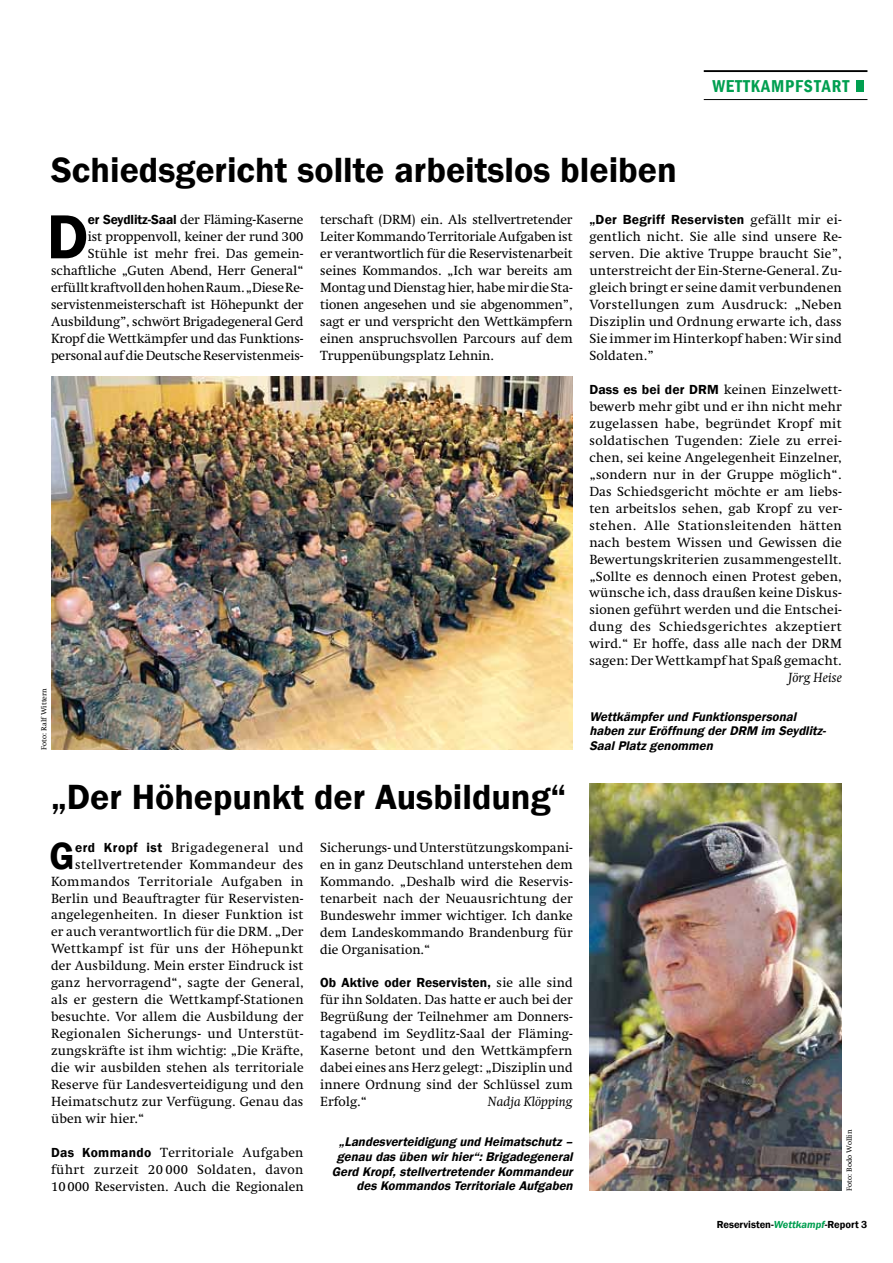
<style>
.page{position:relative;width:893px;height:1263px;background:#fff}
.page>*{position:absolute;margin:0;border:0;box-sizing:border-box;transform-origin:0 0}
.t1{font:600 64.35px "Franklin Gothic";color:#000}
.t2{font:600 39px "Franklin Gothic";color:#000}
.t3{font:600 36px "Franklin Gothic";color:#000}
.t4{font:600 condensed 17.7px "Franklin Gothic";letter-spacing:.05em;color:#009f50}
.t5{font:13.5px/17px "Swift LT Std";letter-spacing:.01em;color:#000;text-align:justify}
.t6{font:13.5px/17px "Swift LT Std";letter-spacing:-.01em;color:#000;text-align:right}
.t7{font:600 13.5px "Franklin Gothic";letter-spacing:.015em;color:#000}
.t8{font:13.5px "Swift LT Std";letter-spacing:.03em;color:#000}
.t9{font:13.5px "Swift LT Std";letter-spacing:.035em;color:#000}
.t10{font:italic 13.5px "Swift LT Std";color:#000}
.t11{font:italic 600 12.9px/14.7px "Franklin Gothic";color:#000;text-align:right}
.t12{font:600 10.5px "Franklin Gothic";color:#000}
.t13{font:7.5px "Swift LT Std";color:#000}
.s1{font-family:"Franklin Gothic";font-weight:600}
.s2{font-family:"Swift LT Std";font-weight:400}
.s3{font-style:italic;color:#009f50}
</style>
<div class="page">
<hr style="left:704px;top:99px;width:163px;height:1px;background:#000">
<hr style="left:704px;top:70px;width:163px;height:2px;background:#000">
<img style="left:589px;top:784px;width:253px;height:407px">
<div style="left:856px;top:80px;width:7px;height:12px;background:#009f50"></div>
<img style="left:51px;top:377px;width:522px;height:373px">
<h3 class="t4" style="left:712px;top:74px;width:139px">WETTKAMPFSTART</h3>
<h3 class="t3" style="left:51px;top:148px;width:627px">Schiedsgericht sollte arbeitslos bleiben</h3>
<h1 class="t1" style="left:47px;top:197px;width:43px">D</h1>
<p class="t6" style="left:51px;top:212px;width:254px"><span class="s1">er Seydlitz-Saal</span> der Fläming-Kaserne<br>ist proppenvoll, keiner der rund 300<br>Stühle ist mehr frei. Das gemein&shy;schaftliche „Guten Abend, Herr General“ erfüllt kraftvoll den hohen Raum. „Diese Re&shy;servistenmeisterschaft ist Höhepunkt der Ausbildung”, schwört Brigadegeneral Gerd Kropf die Wettkämpfer und das Funktions&shy;personal auf die Deutsche Reservistenmeis-</p>
<p class="t5" style="left:320px;top:212px;width:254px">terschaft (DRM) ein. Als stellvertretender Leiter Kommando Territoriale Aufgaben ist er verantwortlich für die Reservistenarbeit seines Kommandos. „Ich war bereits am Montag und Dienstag hier, habe mir die Sta&shy;tionen angesehen und sie abgenommen”, sagt er und verspricht den Wettkämpfern einen anspruchsvollen Parcours auf dem Truppenübungsplatz Lehnin.</p>
<p class="t7" style="left:589px;top:212px;width:254px">„Der Begriff Reservisten <span class="s2">gefällt mir ei-</span></p>
<p class="t5" style="left:589px;top:229px;width:254px">gentlich nicht. Sie alle sind unsere Re&shy;serven. Die aktive Truppe braucht Sie”, unterstreicht der Ein-Sterne-General. Zu&shy;gleich bringt er seine damit verbundenen Vorstellungen zum Ausdruck: „Neben Disziplin und Ordnung erwarte ich, dass Sie immer im Hinterkopf haben: Wir sind Soldaten.”</p>
<p class="t5" style="left:589px;top:381px;width:254px"><span class="s1">Dass es bei der DRM</span> keinen Einzelwett&shy;bewerb mehr gibt und er ihn nicht mehr zugelassen habe, begründet Kropf mit soldatischen Tugenden: Ziele zu errei&shy;chen, sei keine Angelegenheit Einzelner, „sondern nur in der Gruppe möglich“.<br>Das Schiedsgericht möchte er am liebs&shy;ten arbeitslos sehen, gab Kropf zu ver&shy;stehen. Alle Stationsleitenden hätten nach bestem Wissen und Gewissen die Bewertungskriterien zusammengestellt. „Sollte es dennoch einen Protest geben, wünsche ich, dass draußen keine Diskus&shy;sionen geführt werden und die Entschei&shy;dung des Schiedsgerichtes akzeptiert wird.“ Er hoffe, dass alle nach der DRM sagen: Der Wettkampf hat Spaß gemacht.</p>
<p class="t10" style="left:788px;top:670px;width:55px">Jörg Heise</p>
<p class="t11" style="left:589px;top:709px;width:241px;text-align:left">Wettkämpferund Funktionspersonal haben zurEröffnung derDRM im Seydlitz-</p>
<p class="t13" style="left:40px;top:750px;width:63px;rotate:-90deg">Foto: Ralf Wittern</p>
<p class="t11" style="left:589px;top:738px;width:128px">SaalPlatzgenommen</p>
<h3 class="t3" style="left:51px;top:775px;width:517px">„Der Höhepunkt der Ausbildung“</h3>
<h2 class="t2" style="left:50px;top:831px;width:26px">G</h2>
<p class="t9" style="left:75px;top:840px;width:230px"><span class="s1">erd Kropf ist</span> Brigadegeneral und</p>
<p class="t5" style="left:320px;top:839px;width:254px">Sicherungs- und Unterstützungskompani&shy;en in ganz Deutschland unterstehen dem Kommando. „Deshalb wird die Reservis&shy;tenarbeit nach der Neuausrichtung der Bundeswehr immer wichtiger. Ich danke dem Landeskommando Brandenburg für die Organisation.“</p>
<p class="t7" style="left:320px;top:974px;width:254px">Ob Aktive oder Reservisten, <span class="s2">sie alle sind</span></p>
<p class="t5" style="left:320px;top:991px;width:254px">für ihn Soldaten. Das hatte er auch bei der Begrüßung der Teilnehmer am Donners&shy;tagabend im Seydlitz-Saal der Fläming-Kaserne betont und den Wettkämpfern dabei eines ans Herz gelegt: „Disziplin und innere Ordnung sind der Schlüssel zum Erfolg.“</p>
<p class="t5" style="left:75px;top:856px;width:230px">stellvertretender Kommandeur des</p>
<p class="t8" style="left:51px;top:874px;width:254px">Kommandos Territoriale Aufgaben in</p>
<p class="t5" style="left:51px;top:890px;width:254px">Berlin und Beauftragter für Reservisten-</p>
<p class="t5" style="left:51px;top:907px;width:254px">angelegenheiten. In dieser Funktion ist</p>
<p class="t5" style="left:51px;top:924px;width:254px">er auch verantwortlich für die DRM. „Der</p>
<p class="t5" style="left:51px;top:941px;width:254px">Wettkampf ist für uns der Höhepunkt</p>
<p class="t5" style="left:51px;top:957px;width:254px">der Ausbildung. Mein erster Eindruck ist</p>
<p class="t5" style="left:51px;top:974px;width:254px">ganz hervorragend“, sagte der General,</p>
<p class="t5" style="left:51px;top:991px;width:254px">als er gestern die Wettkampf-Stationen</p>
<p class="t5" style="left:51px;top:1008px;width:254px">besuchte. Vor allem die Ausbildung der</p>
<p class="t5" style="left:51px;top:1025px;width:254px">Regionalen Sicherungs- und Unterstüt-</p>
<p class="t5" style="left:51px;top:1042px;width:254px">zungskräfte ist ihm wichtig: „Die Kräfte,</p>
<p class="t5" style="left:51px;top:1059px;width:254px">die wir ausbilden stehen als territoriale</p>
<p class="t5" style="left:51px;top:1076px;width:254px">Reserve für Landesverteidigung und den</p>
<p class="t5" style="left:51px;top:1093px;width:254px">Heimatschutz zur Verfügung. Genau das</p>
<p class="t5" style="left:51px;top:1110px;width:95px">üben wir hier.“</p>
<p class="t5" style="left:51px;top:1144px;width:254px"><span class="s1">Das Kommando</span> Territoriale Aufgaben führt zurzeit 20 000 Soldaten, davon 10000 Reservisten. Auch die Regionalen</p>
<p class="t10" style="left:488px;top:1094px;width:86px">Nadja Klöpping</p>
<p class="t11" style="left:332px;top:1134px;width:246px">„Landesverteidigung und Heimatschutz– genau dasüben wirhier“:Brigadegeneral Gerd Kropf,stellvertretenderKommandeur desKommandosTerritoriale Aufgaben</p>
<p class="t13" style="left:845px;top:1191px;width:62px;rotate:-90deg">Foto: Bodo Wollin</p>
<p class="t12" style="left:717px;top:1218px;width:152px">Reservisten-<span class="s3">Wettkampf</span>-Report 3</p>
</div>
